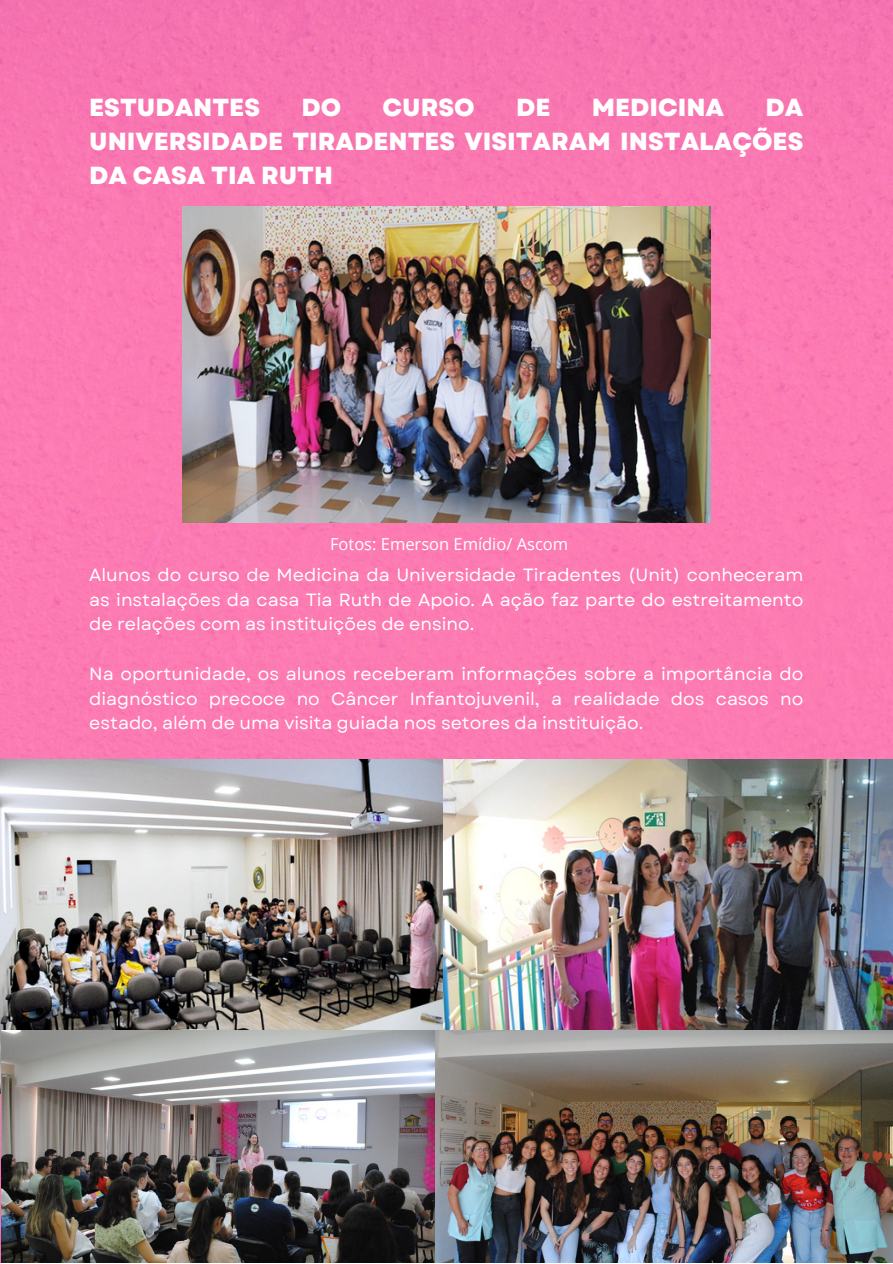
<style>
.page{position:relative;width:893px;height:1264px;background:#fff}
.page>*{position:absolute;margin:0;border:0;box-sizing:border-box;transform-origin:0 0}
.t1{font:800 24.6px/33.6px "Garet";color:#fff;text-align:justify}
.t2{font:17.7px/24.8px "Garet";color:#fff;text-align:justify}
.t3{font:16.5px "Open Sans";color:#fff}
</style>
<div class="page">
<div style="left:0;top:0;width:892px;height:1262px;background:#fb7ab1"></div>
<img style="left:183px;top:207px;width:527px;height:316px">
<img style="left:0;top:759px;width:443px;height:334px">
<img style="left:1px;top:1030px;width:435px;height:232px">
<img style="left:443px;top:759px;width:449px;height:271px">
<img style="left:436px;top:1030px;width:456px;height:232px">
<p class="t1" style="left:89px;top:91px;width:172px">ESTUDANTES</p>
<p class="t1" style="left:301px;top:91px;width:41px">DO</p>
<p class="t1" style="left:382px;top:91px;width:94px">CURSO</p>
<p class="t1" style="left:516px;top:91px;width:36px">DE</p>
<p class="t1" style="left:591px;top:91px;width:134px">MEDICINA</p>
<p class="t1" style="left:89px;top:91px;width:715px;text-indent:676px">DA UNIVERSIDADE TIRADENTES VISITARAM INSTALAÇÕES DA CASA TIA RUTH</p>
<p class="t3" style="left:330px;top:532px;width:239px">Fotos: Emerson Emídio/ Ascom</p>
<p class="t2" style="left:89px;top:562px;width:715px">Alunos do curso de Medicina da Universidade Tiradentes (Unit) conheceram as instalações da casa Tia Ruth de Apoio. A ação faz parte do estreitamento de relações com as instituições de ensino.</p>
<p class="t2" style="left:89px;top:661px;width:715px">Na oportunidade, os alunos receberam informações sobre a importância do diagnóstico precoce no Câncer Infantojuvenil, a realidade dos casos no estado, além de uma visita guiada nos setores da instituição.</p>
</div>
